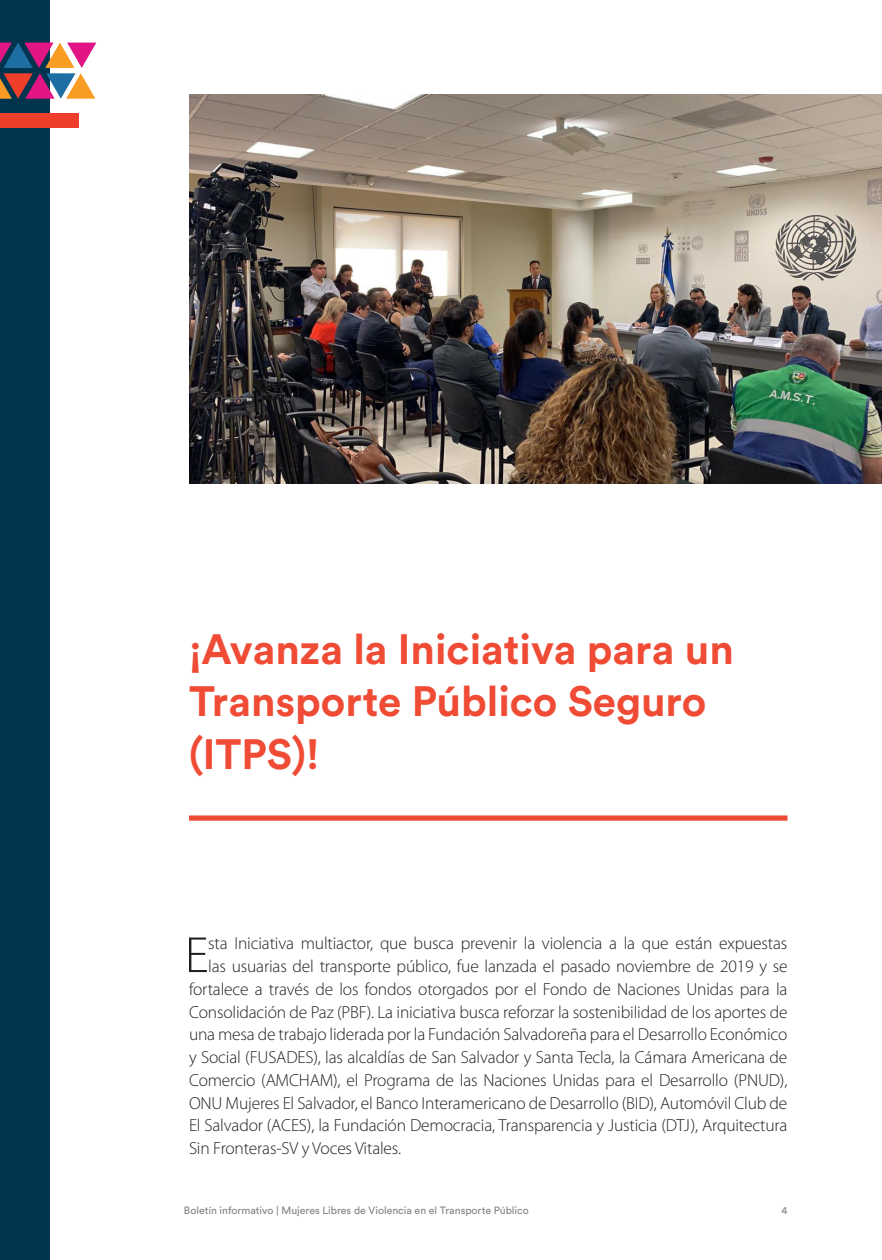
<style>
.page{position:relative;width:882px;height:1260px;background:#fff}
.page>*{position:absolute;margin:0;border:0;box-sizing:border-box;transform-origin:0 0}
.Paragraph_Style_1{font:300 51.27px "Myriad Pro";color:#231f20}
.t1{font:700 42px/52.5px "Circular Std";color:#ef4b35}
.Paragraph_Style_1-2{font:300 17.5px "Myriad Pro";letter-spacing:-.01em;color:#231f20}
.t2{font:10.5px "Circular Std";color:#808285}
</style>
<div class="page">
<div style="left:0;top:0;width:50px;height:1260px;background:#01344f"></div>
<svg style="left:0;top:43px;width:96px;height:56px"></svg>
<div style="left:0;top:113px;width:79px;height:15px;background:#ef3e2a"></div>
<img style="left:189px;top:94px;width:693px;height:390px">
<div style="left:189px;top:815px;width:599px;height:6px;background:#ef4b35"></div>
<p class="t1" style="left:189px;top:622px;width:547px">¡Avanza la Iniciativa para un<br>Transporte Público Seguro (ITPS)!</p>
<p class="Paragraph_Style_1" style="left:185px;top:924px;width:25px">E</p>
<p class="Paragraph_Style_1-2" style="left:208px;top:933px;width:581px">sta Iniciativa multiactor, que busca prevenir la violencia a la que están expuestas</p>
<p class="Paragraph_Style_1-2" style="left:208px;top:956px;width:581px">las usuarias del transporte público, fue lanzada el pasado noviembre de 2019 y se</p>
<p class="Paragraph_Style_1-2" style="left:189px;top:978px;width:600px">fortalece a través de los fondos otorgados por el Fondo de Naciones Unidas para la</p>
<p class="Paragraph_Style_1-2" style="left:189px;top:1001px;width:600px">Consolidación de Paz (PBF). La iniciativa busca reforzar la sostenibilidad de los aportes de</p>
<p class="Paragraph_Style_1-2" style="left:189px;top:1024px;width:600px">una mesa de trabajo liderada por la Fundación Salvadoreña para el Desarrollo Económico</p>
<p class="Paragraph_Style_1-2" style="left:189px;top:1047px;width:600px">y Social (FUSADES), las alcaldías de San Salvador y Santa Tecla, la Cámara Americana de</p>
<p class="Paragraph_Style_1-2" style="left:189px;top:1069px;width:600px">Comercio (AMCHAM), el Programa de las Naciones Unidas para el Desarrollo (PNUD),</p>
<p class="Paragraph_Style_1-2" style="left:189px;top:1092px;width:600px">ONU Mujeres El Salvador, el Banco Interamericano de Desarrollo (BID), Automóvil Club de</p>
<p class="Paragraph_Style_1-2" style="left:189px;top:1115px;width:600px">El Salvador (ACES), la Fundación Democracia, Transparencia y Justicia (DTJ), Arquitectura</p>
<p class="Paragraph_Style_1-2" style="left:189px;top:1138px;width:214px">Sin Fronteras-SV y Voces Vitales.</p>
<p class="t2" style="left:184px;top:1204px;width:346px">Boletín informativo | Mujeres Libres de Violencia en el Transporte Público</p>
<p class="t2" style="left:781px;top:1204px;width:8px">4</p>
</div>
